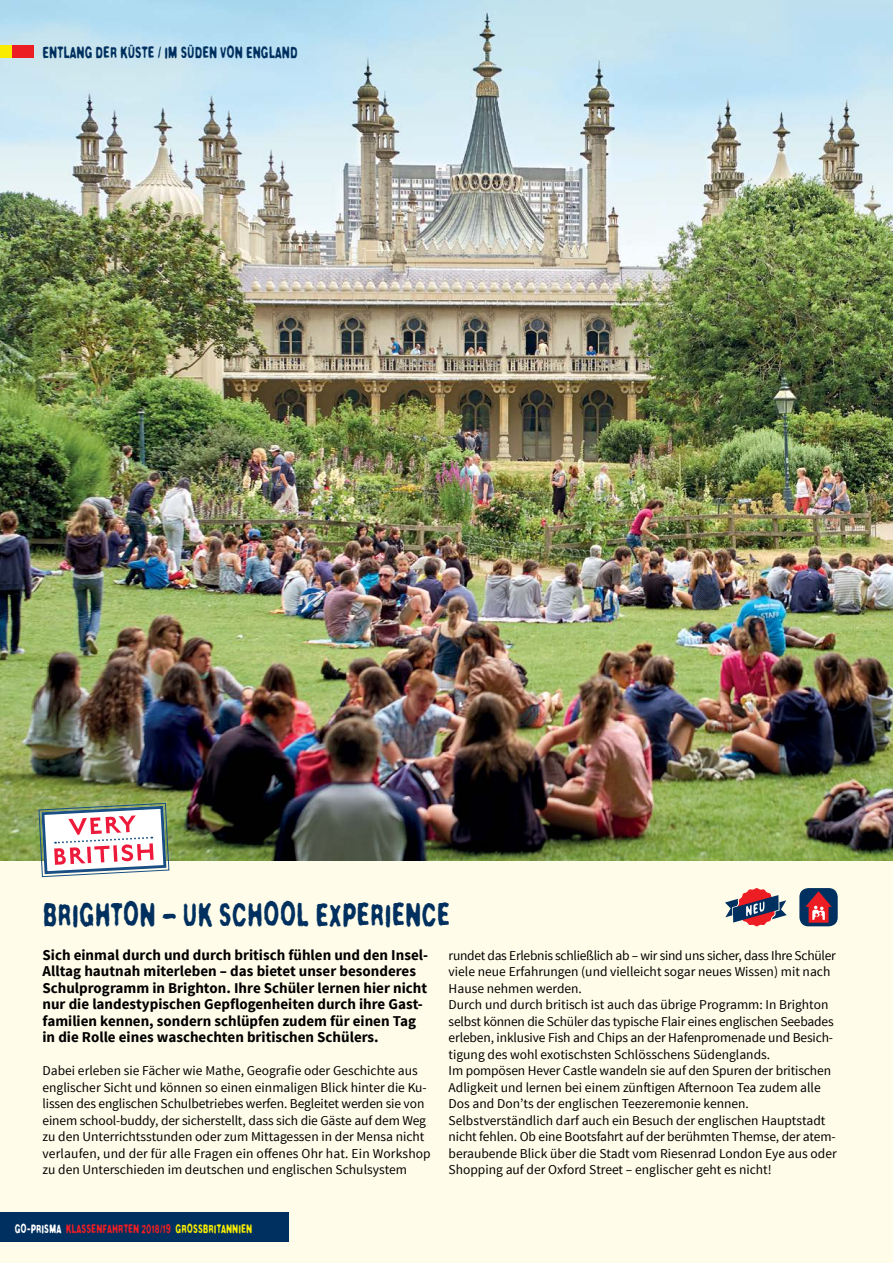
<style>
.page{position:relative;width:893px;height:1263px;background:#fffde9}
.page>*{position:absolute;margin:0;border:0;box-sizing:border-box;transform-origin:0 0}
.t1{font:30px "Crush No 47";color:#00305f}
.t2{font:700 15px/16.5px "Source Sans Pro";color:#000}
.t3{font:15px "Crush No 47";color:#00305f}
.t4{font:13.5px/16.5px "Source Sans Pro";color:#000}
.t5{font:11.25px "Crush No 47";color:#ed1d24}
.s1{color:#fff}
.s2{color:#f9ec00}
</style>
<div class="page">
<img style="left:0;top:0;width:893px;height:861px">
<div style="left:0;top:46px;width:13px;height:12px;background:#f9ec00"></div>
<div style="left:13px;top:46px;width:21px;height:12px;background:#ed1d24"></div>
<svg style="left:725px;top:888px;width:62px;height:38px"></svg>
<div style="left:799px;top:888px;width:39px;height:38px;background:#00305f;border-radius:9px"></div>
<svg style="left:805px;top:891px;width:27px;height:32px"></svg>
<svg style="left:38px;top:802px;width:132px;height:76px;background:#cdc0c0"></svg>
<div style="left:0;top:1212px;width:289px;height:30px;background:#00305f"></div>
<p class="t3" style="left:43px;top:42px;width:257px">ENTLANG DER KÜSTE / IM SÜDEN VON ENGLAND</p>
<h1 class="t1" style="left:43px;top:895px;width:409px">BRIGHTON – UK SCHOOL EXPERIENCE</h1>
<p class="t2" style="left:43px;top:947px;width:387px">Sich einmal durch und durch britisch fühlen und den Insel-Alltag hautnah miterleben – das bietet unser besonderes Schulprogramm in Brighton. Ihre Schüler lernen hier nicht nur die landestypischen Gepflogenheiten durch ihre Gast&shy;familien kennen, sondern schlüpfen zudem für einen Tag in die Rolle eines waschechten britischen Schülers.</p>
<p class="t4" style="left:43px;top:1063px;width:390px">Dabei erleben sie Fächer wie Mathe, Geografie oder Geschichte aus englischer Sicht und können so einen einmaligen Blick hinter die Ku&shy;lissen des englischen Schulbetriebes werfen. Begleitet werden sie von einem school-buddy, der sicherstellt, dass sich die Gäste auf dem Weg zu den Unterrichtsstunden oder zum Mittagessen in der Mensa nicht verlaufen, und der für alle Fragen ein offenes Ohr hat. Ein Workshop zu den Unterschieden im deutschen und englischen Schulsystem</p>
<p class="t4" style="left:449px;top:947px;width:390px">rundet das Erlebnis schließlich ab – wir sind uns sicher, dass Ihre Schüler viele neue Erfahrungen (und vielleicht sogar neues Wissen) mit nach Hause nehmen werden.<br>Durch und durch britisch ist auch das übrige Programm: In Brighton selbst können die Schüler das typische Flair eines englischen Seebades erleben, inklusive Fish and Chips an der Hafenpromenade und Besich&shy;tigung des wohl exotischsten Schlösschens Südenglands.<br>Im pompösen Hever Castle wandeln sie auf den Spuren der britischen Adligkeit und lernen bei einem zünftigen Afternoon Tea zudem alle Dos and Don’ts der englischen Teezeremonie kennen.<br>Selbstverständlich darf auch ein Besuch der englischen Hauptstadt nicht fehlen. Ob eine Bootsfahrt auf der berühmten Themse, der atem&shy;beraubende Blick über die Stadt vom Riesenrad London Eye aus oder Shopping auf der Oxford Street – englischer geht es nicht!</p>
<p class="t5" style="left:15px;top:1221px;width:239px"><span class="s1">GO-PRISMA</span> KLASSENFAHRTEN 2018/19 <span class="s2">GROSSBRITANNIEN</span></p>
</div>
